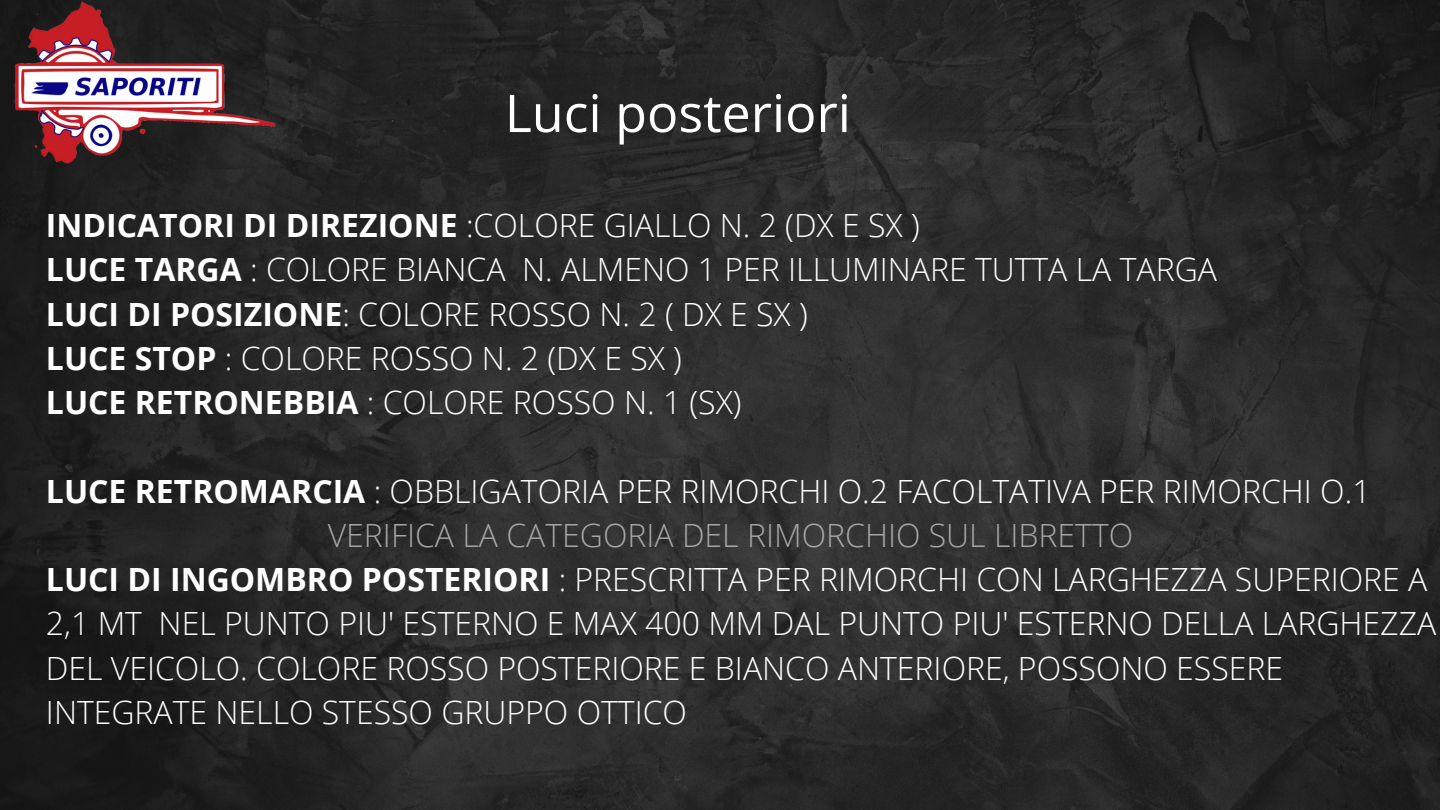
<style>
.page{position:relative;width:1440px;height:810px;background:#fff}
.page>*{position:absolute;margin:0;border:0;box-sizing:border-box;transform-origin:0 0}
.t1{font:52px "Open Sans";color:#fff}
.t2{font:300 32px/44.2px "Open Sans";color:#fff}
.t3{font:300 32px "Open Sans";color:#a6a6a6}
.s1{font-weight:700}
</style>
<div class="page">
<img style="left:0;top:0;width:1440px;height:810px">
<img style="left:12px;top:0;width:270px;height:167px">
<p class="t1" style="left:505px;top:77px;width:348px">Luci posteriori</p>
<p class="t2" style="left:46px;top:203px;width:875px"><span class="s1">INDICATORI DI DIREZIONE</span> :COLORE GIALLO N. 2 (DX E SX )</p>
<p class="t2" style="left:46px;top:247px;width:1173px"><span class="s1">LUCE TARGA</span> : COLORE BIANCA N. ALMENO 1 PER ILLUMINARE TUTTA LA TARGA</p>
<p class="t2" style="left:46px;top:291px;width:763px"><span class="s1">LUCI DI POSIZIONE</span>: COLORE ROSSO N. 2 ( DX E SX )</p>
<p class="t2" style="left:46px;top:335px;width:638px"><span class="s1">LUCE STOP</span> : COLORE ROSSO N. 2 (DX E SX )</p>
<p class="t2" style="left:46px;top:380px;width:697px"><span class="s1">LUCE RETRONEBBIA</span> : COLORE ROSSO N. 1 (SX)</p>
<p class="t2" style="left:46px;top:468px;width:1326px"><span class="s1">LUCE RETROMARCIA</span> : OBBLIGATORIA PER RIMORCHI O.2 FACOLTATIVA PER RIMORCHI O.1</p>
<p class="t3" style="left:328px;top:513px;width:807px">VERIFICA LA CATEGORIA DEL RIMORCHIO SUL LIBRETTO</p>
<p class="t2" style="left:46px;top:557px;width:1392px"><span class="s1">LUCI DI INGOMBRO POSTERIORI</span> : PRESCRITTA PER RIMORCHI CON LARGHEZZA SUPERIORE A 2,1 MT NEL PUNTO PIU' ESTERNO E MAX 400 MM DAL PUNTO PIU' ESTERNO DELLA LARGHEZZA DEL VEICOLO. COLORE ROSSO POSTERIORE E BIANCO ANTERIORE, POSSONO ESSERE INTEGRATE NELLO STESSO GRUPPO OTTICO</p>
</div>
